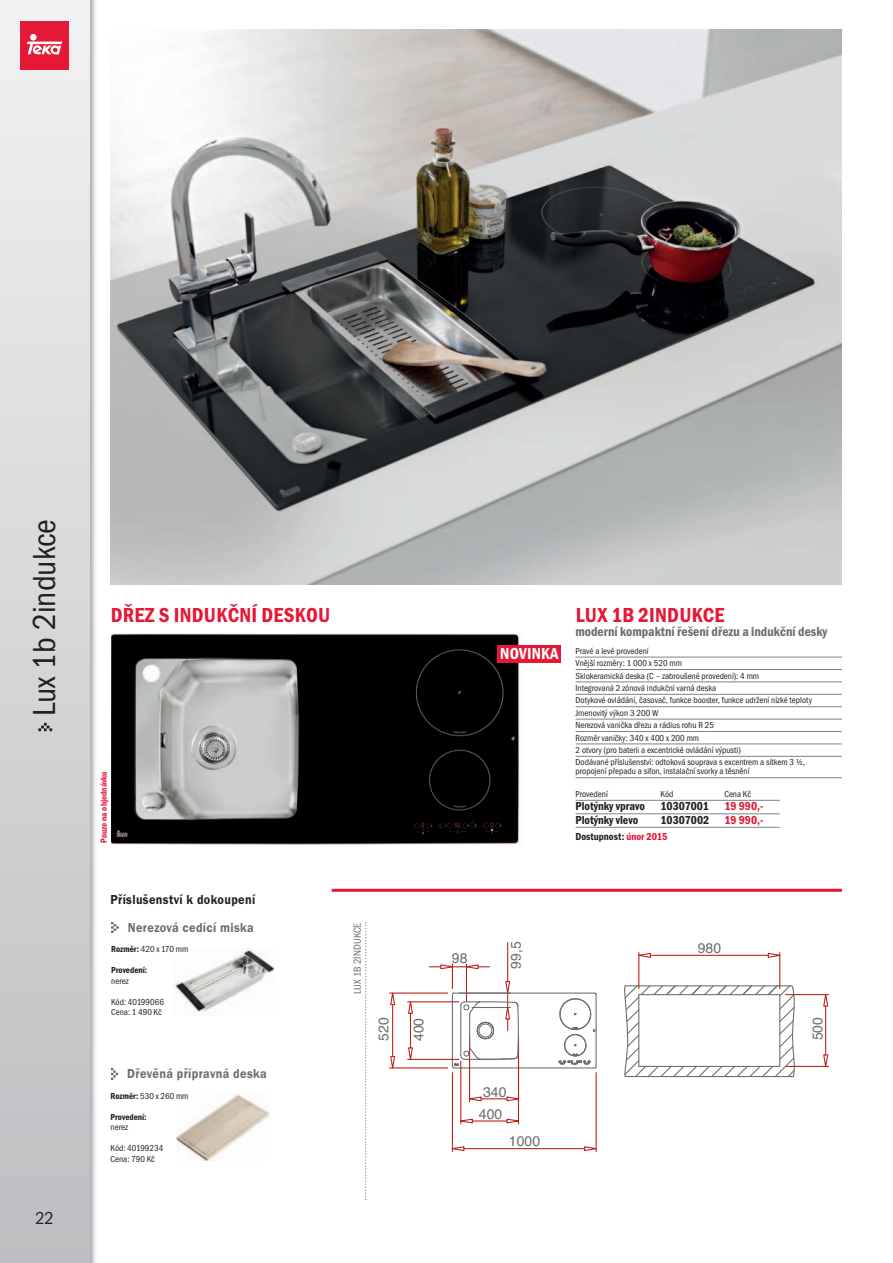
<style>
.page{position:relative;width:893px;height:1263px;background:#fff}
.page>*{position:absolute;margin:0;border:0;box-sizing:border-box;transform-origin:0 0}
.t1{font:33px "Franklin Got Itc TOT Boo Con";color:#231f20}
.t2{font:21px "Franklin Got Itc TOT Dem Con";letter-spacing:.015em;color:#e51836}
.t3{font:18px "Franklin Got Itc TOT Boo Con";color:#231f20}
.t4{font:16.5px "Franklin Got Itc TOT Dem Con";letter-spacing:.015em;color:#fff}
.t5{font:14.1px/22.2px "Helvetica";color:#6c6d70}
.t6{font:13.5px "Franklin Got Itc TOT Dem Con";color:#6c6d70}
.t7{font:13.5px "Franklin Got Itc TOT Dem";letter-spacing:.03em;color:#6c6d70;scale:.9 1}
.t8{font:13.5px "Franklin Got Itc TOT Dem";letter-spacing:.03em;color:#231f20;scale:.9 1}
.t9{font:12px "Franklin Got Itc TOT Dem Con";color:#231f20}
.t10{font:12px "Franklin Got Itc TOT Dem Con";color:#e51836}
.t11{font:10.5px "Franklin Got Itc TOT Dem Con";color:#231f20}
.t12{font:10.5px "Franklin Got Itc TOT Boo Con";letter-spacing:.015em;color:#6c6d70}
.t13{font:9px/12.5px "Franklin Got Itc TOT Boo Con";color:#231f20}
.t14{font:9px "Franklin Got Itc TOT Dem Con";color:#231f20}
.t15{font:9px "Franklin Got Itc TOT Dem Con";color:#e51836}
.s1{font-family:"Franklin Got Itc TOT Dem Con"}
.s2{color:#e51836}
</style>
<div class="page">
<img style="left:89px;top:0;width:7px;height:1263px">
<div style="left:0;top:0;width:89px;height:1263px;background:linear-gradient(to bottom,#f1f1f3,#bcbdc0)"></div>
<div style="left:20px;top:21px;width:49px;height:49px;background:#e51836"></div>
<div style="left:30px;top:34px;width:7px;height:7px;background:#fff;border-radius:50%"></div>
<svg style="left:27px;top:42px;width:35px;height:12px"></svg>
<svg style="left:38px;top:723px;width:14px;height:8px"></svg>
<img style="left:111px;top:634px;width:411px;height:210px">
<hr style="left:576px;top:657px;width:266px;height:1px;background:#808285">
<hr style="left:576px;top:669px;width:266px;height:1px;background:#808285">
<hr style="left:576px;top:681px;width:266px;height:1px;background:#808285">
<hr style="left:576px;top:694px;width:266px;height:1px;background:#808285">
<hr style="left:576px;top:706px;width:266px;height:1px;background:#808285">
<hr style="left:576px;top:719px;width:266px;height:1px;background:#808285">
<hr style="left:576px;top:731px;width:266px;height:1px;background:#808285">
<hr style="left:576px;top:743px;width:266px;height:1px;background:#808285">
<hr style="left:576px;top:756px;width:266px;height:1px;background:#808285">
<hr style="left:576px;top:777px;width:266px;height:1px;background:#808285">
<hr style="left:576px;top:800px;width:204px;height:1px;background:#808285">
<hr style="left:576px;top:813px;width:204px;height:1px;background:#808285">
<hr style="left:576px;top:827px;width:204px;height:1px;background:#808285">
<div style="left:497px;top:645px;width:64px;height:17px;background:#e51836"></div>
<img style="left:173px;top:949px;width:101px;height:66px">
<svg style="left:112px;top:922px;width:6px;height:11px"></svg>
<img style="left:177px;top:1093px;width:93px;height:67px">
<svg style="left:111px;top:1069px;width:6px;height:10px"></svg>
<img style="left:111px;top:30px;width:731px;height:555px">
<hr style="left:453px;top:1067px;width:142px;height:1px;background:#6c6d70">
<hr style="left:507px;top:942px;width:1px;height:39px;background:#ba1f17">
<hr style="left:469px;top:1036px;width:1px;height:66px;background:#ba1f17">
<svg style="left:469px;top:1096px;width:51px;height:6px"></svg>
<svg style="left:407px;top:1047px;width:7px;height:13px"></svg>
<svg style="left:407px;top:1001px;width:7px;height:13px"></svg>
<hr style="left:408px;top:1001px;width:51px;height:1px;background:#ba1f17">
<hr style="left:408px;top:1059px;width:51px;height:1px;background:#ba1f17">
<hr style="left:410px;top:1013px;width:1px;height:35px;background:#ba1f17">
<svg style="left:389px;top:1055px;width:7px;height:14px"></svg>
<svg style="left:389px;top:992px;width:7px;height:14px"></svg>
<hr style="left:390px;top:992px;width:58px;height:1px;background:#ba1f17">
<hr style="left:390px;top:1067px;width:58px;height:1px;background:#ba1f17">
<hr style="left:392px;top:1004px;width:1px;height:52px;background:#ba1f17">
<svg style="left:583px;top:1145px;width:14px;height:7px"></svg>
<svg style="left:451px;top:1145px;width:14px;height:7px"></svg>
<hr style="left:452px;top:1072px;width:1px;height:79px;background:#ba1f17">
<hr style="left:596px;top:1072px;width:1px;height:79px;background:#ba1f17">
<hr style="left:464px;top:1148px;width:121px;height:1px;background:#ba1f17">
<hr style="left:453px;top:992px;width:142px;height:2px;background:#6c6d70">
<svg style="left:822px;top:1054px;width:7px;height:12px"></svg>
<svg style="left:822px;top:995px;width:7px;height:12px"></svg>
<hr style="left:785px;top:994px;width:44px;height:1px;background:#ba1f17">
<hr style="left:785px;top:1066px;width:44px;height:1px;background:#ba1f17">
<hr style="left:825px;top:1006px;width:1px;height:49px;background:#ba1f17">
<svg style="left:767px;top:952px;width:14px;height:7px"></svg>
<svg style="left:639px;top:952px;width:13px;height:7px"></svg>
<hr style="left:638px;top:952px;width:1px;height:37px;background:#ba1f17">
<hr style="left:779px;top:952px;width:1px;height:37px;background:#ba1f17">
<hr style="left:650px;top:955px;width:118px;height:1px;background:#ba1f17">
<hr style="left:460px;top:1061px;width:1px;height:63px;background:#ba1f17">
<hr style="left:518px;top:1042px;width:1px;height:82px;background:#ba1f17">
<hr style="left:472px;top:1120px;width:35px;height:1px;background:#ba1f17">
<svg style="left:558px;top:992px;width:39px;height:77px"></svg>
<svg style="left:506px;top:1118px;width:14px;height:6px"></svg>
<svg style="left:460px;top:1118px;width:14px;height:6px"></svg>
<svg style="left:429px;top:964px;width:90px;height:105px"></svg>
<svg style="left:624px;top:984px;width:172px;height:94px"></svg>
<svg style="left:365px;top:922px;width:1px;height:278px"></svg>
<hr style="left:332px;top:889px;width:510px;height:3px;background:#e51836">
<h1 class="t1" style="left:33px;top:716px;width:198px;rotate:-90deg">Lux 1b 2indukce</h1>
<h3 class="t3" style="left:35px;top:1212px;width:20px">22</h3>
<h2 class="t2" style="left:111px;top:608px;width:221px">DŘEZ S INDUKČNÍ DESKOU</h2>
<p class="t15" style="left:101px;top:843px;width:73px;rotate:-90deg">Pouze na objednávku</p>
<h3 class="t8" style="left:111px;top:891px;width:162px">Příslušenství k dokoupení</h3>
<h3 class="t7" style="left:128px;top:919px;width:141px">Nerezová cedící miska</h3>
<p class="t13" style="left:111px;top:944px;width:79px"><span class="s1">Rozměr:</span> 420 x 170 mm</p>
<p class="t14" style="left:111px;top:967px;width:38px">Provedení:</p>
<p class="t13" style="left:111px;top:975px;width:19px">nerez</p>
<p class="t13" style="left:111px;top:997px;width:54px;line-height:10.5px">Kód: 40199066<br>Cena: 1 490 Kč</p>
<h3 class="t7" style="left:127px;top:1065px;width:156px">Dřevěná přípravná deska</h3>
<p class="t13" style="left:111px;top:1090px;width:80px"><span class="s1">Rozměr:</span> 530 x 260 mm</p>
<p class="t14" style="left:111px;top:1114px;width:38px">Provedení:</p>
<p class="t13" style="left:111px;top:1122px;width:19px">nerez</p>
<p class="t13" style="left:111px;top:1144px;width:54px;line-height:10.5px">Kód: 40199234<br>Cena: 790 Kč</p>
<p class="t12" style="left:354px;top:994px;width:73px;rotate:-90deg">LUX 1B 2INDUKCE</p>
<h3 class="t5" style="left:374px;top:1041px;width:25px;rotate:-90deg">520</h3>
<h3 class="t5" style="left:409px;top:1041px;width:25px;rotate:-90deg">400</h3>
<h3 class="t4" style="left:500px;top:648px;width:60px">NOVINKA</h3>
<h2 class="t2" style="left:576px;top:608px;width:150px">LUX 1B 2INDUKCE</h2>
<h3 class="t6" style="left:576px;top:627px;width:253px">moderní kompaktní řešení dřezu a indukční desky</h3>
<p class="t13" style="left:576px;top:645px;width:238px">Pravé a levé provedení<br>Vnější rozměry: 1 000 x 520 mm<br>Sklokeramická deska (C – zabroušené provedení): 4 mm<br>Integrovaná 2 zónová indukční varná deska<br>Dotykové ovládání, časovač, funkce booster, funkce udržení nízké teploty Jmenovitý výkon 3 200 W<br>Nerezová vanička dřezu a rádius rohu R 25<br>Rozměr vaničky: 340 x 400 x 200 mm<br>2 otvory (pro baterii a excentrické ovládání výpusti)<br>Dodávané příslušenství: odtoková souprava s excentrem a sítkem 3 ½,</p>
<p class="t13" style="left:576px;top:766px;width:175px">propojení přepadu a sifon, instalační svorky a těsnění</p>
<p class="t13" style="left:576px;top:788px;width:34px">Provedení</p>
<p class="t13" style="left:661px;top:788px;width:14px">Kód</p>
<p class="t13" style="left:724px;top:788px;width:28px">Cena Kč</p>
<h3 class="t9" style="left:576px;top:802px;width:71px">Plotýnky vpravo</h3>
<h3 class="t9" style="left:661px;top:802px;width:50px">10307001</h3>
<h3 class="t10" style="left:724px;top:802px;width:41px">19 990,-</h3>
<h3 class="t9" style="left:576px;top:816px;width:64px">Plotýnky vlevo</h3>
<h3 class="t9" style="left:661px;top:816px;width:50px">10307002</h3>
<h3 class="t10" style="left:724px;top:816px;width:41px">19 990,-</h3>
<p class="t11" style="left:576px;top:833px;width:93px">Dostupnost: <span class="s2">únor 2015</span></p>
<h3 class="t5" style="left:452px;top:948px;width:17px">98</h3>
<h3 class="t5" style="left:506px;top:969px;width:29px;rotate:-90deg">99,5</h3>
<h3 class="t5" style="left:479px;top:1082px;width:29px">340<br>400</h3>
<h3 class="t5" style="left:509px;top:1131px;width:33px">1000</h3>
<h3 class="t5" style="left:698px;top:938px;width:25px">980</h3>
<h3 class="t5" style="left:808px;top:1040px;width:25px;rotate:-90deg">500</h3>
</div>
